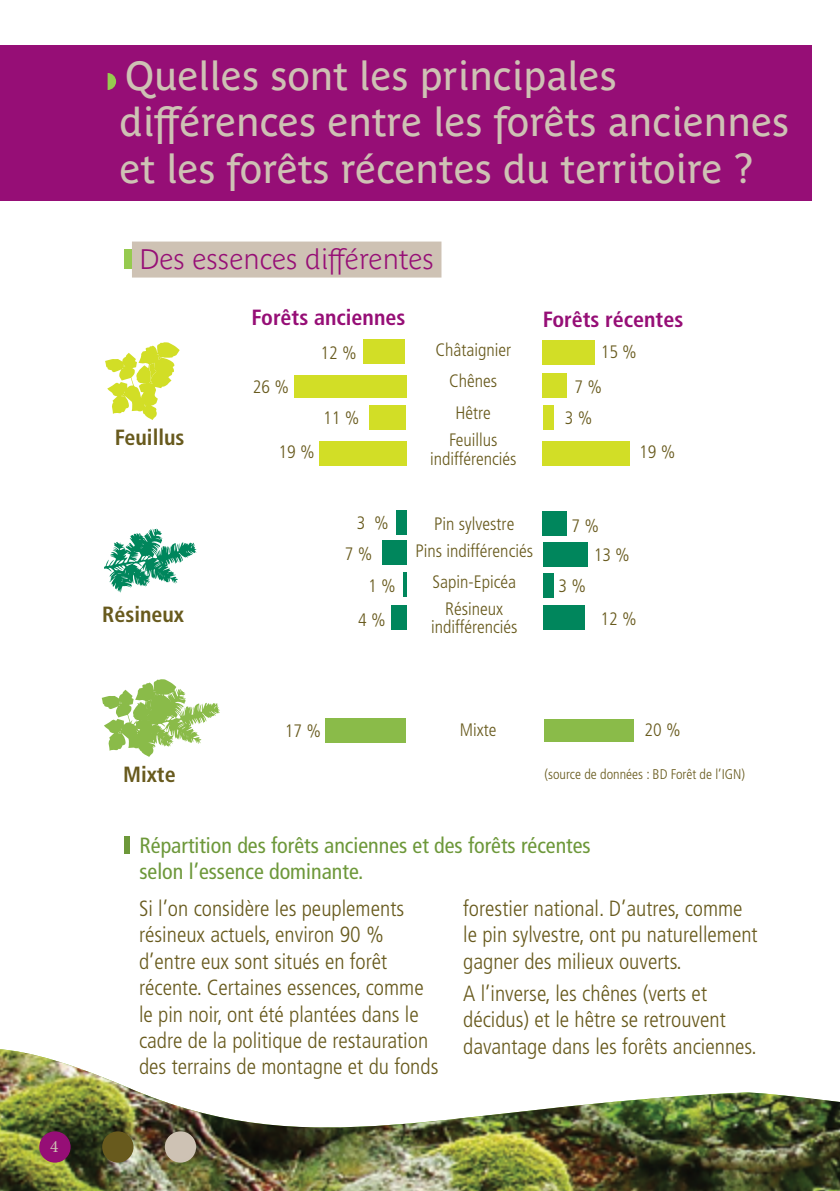
<style>
.page{position:relative;width:840px;height:1191px;background:#fff}
.page>*{position:absolute;margin:0;border:0;box-sizing:border-box;transform-origin:0 0}
.t1{font:40px/46.4px "Parisine Plus Std";color:#cec2b4}
.t2{font:700 28px "Parisine Plus Std Clair";color:#960e76}
.t3{font:300 condensed 22px/26.4px "Frutiger LT Std";color:#685a1d}
.t4{font:condensed 22px/26.4px "Frutiger LT Std";color:#6d983a}
.t5{font:700 condensed 22px "Frutiger LT Std";color:#960e76}
.t6{font:700 condensed 22px "Frutiger LT Std";color:#685a1d}
.t7{font:300 condensed 18px/26.8px "Frutiger LT Std";color:#685a1d;text-align:center}
.t8{font:17.2px "Minion Pro";color:#cec2b4}
.t9{font:300 condensed 14px "Frutiger LT Std";color:#685a1d}
</style>
<div class="page">
<img style="left:0;top:1049px;width:839px;height:142px">
<div style="left:165px;top:1131px;width:31px;height:31px;background:#cec2b4;border-radius:50%"></div>
<div style="left:102px;top:1131px;width:31px;height:31px;background:#685a1d;border-radius:50%"></div>
<div style="left:39px;top:1131px;width:32px;height:31px;background:#960e76;border-radius:50%"></div>
<div style="left:0;top:45px;width:811px;height:156px;background:#960e76"></div>
<svg style="left:107px;top:73px;width:9px;height:17px"></svg>
<div style="left:132px;top:241px;width:309px;height:36px;background:#cec2b4"></div>
<div style="left:125px;top:249px;width:7px;height:19px;background:#96ca4f"></div>
<svg style="left:105px;top:342px;width:74px;height:78px"></svg>
<div style="left:325px;top:718px;width:80px;height:25px;background:#8abb49"></div>
<svg style="left:102px;top:679px;width:118px;height:78px"></svg>
<div style="left:544px;top:719px;width:90px;height:23px;background:#8abb49"></div>
<div style="left:294px;top:375px;width:112px;height:23px;background:#d2de26"></div>
<div style="left:319px;top:441px;width:87px;height:24px;background:#d2de26"></div>
<div style="left:542px;top:441px;width:87px;height:24px;background:#d2de26"></div>
<div style="left:542px;top:405px;width:11px;height:25px;background:#d2de26"></div>
<div style="left:542px;top:373px;width:24px;height:25px;background:#d2de26"></div>
<div style="left:542px;top:340px;width:52px;height:25px;background:#d2de26"></div>
<div style="left:369px;top:405px;width:37px;height:25px;background:#d2de26"></div>
<div style="left:363px;top:339px;width:42px;height:24px;background:#d2de26"></div>
<div style="left:124px;top:836px;width:5px;height:18px;background:#6d983a"></div>
<svg style="left:104px;top:528px;width:92px;height:65px"></svg>
<div style="left:391px;top:605px;width:15px;height:24px;background:#00865c"></div>
<div style="left:542px;top:573px;width:11px;height:25px;background:#00865c"></div>
<hr style="left:403px;top:572px;width:3px;height:25px;background:#00865c">
<div style="left:382px;top:540px;width:24px;height:25px;background:#00865c"></div>
<div style="left:396px;top:510px;width:10px;height:25px;background:#00865c"></div>
<div style="left:542px;top:605px;width:42px;height:24px;background:#00865c"></div>
<div style="left:542px;top:512px;width:24px;height:24px;background:#00865c"></div>
<div style="left:542px;top:542px;width:45px;height:24px;background:#00865c"></div>
<p class="t8" style="left:50px;top:1135px;width:10px">4</p>
<h1 class="t1" style="left:119px;top:53px;width:671px">Quelles sont les principales différences entre les forêts anciennes et les forêts récentes du territoire ?</h1>
<p class="t2" style="left:139px;top:243px;width:296px">Des essences différentes</p>
<p class="t6" style="left:115px;top:424px;width:71px">Feuillus</p>
<p class="t5" style="left:251px;top:304px;width:155px">Forêts anciennes</p>
<p class="t7" style="left:253px;top:373px;width:38px">26 %</p>
<p class="t7" style="left:278px;top:439px;width:38px">19 %</p>
<p class="t7" style="left:320px;top:340px;width:38px">12 %</p>
<p class="t7" style="left:323px;top:405px;width:38px">11 %</p>
<p class="t7" style="left:435px;top:335px;width:77px;line-height:30.8px">Châtaignier<br>Chênes</p>
<p class="t7" style="left:449px;top:400px;width:50px">Hêtre<br>Feuillus</p>
<p class="t7" style="left:430px;top:445px;width:88px">indifférenciés</p>
<p class="t5" style="left:542px;top:306px;width:142px">Forêts récentes</p>
<p class="t7" style="left:574px;top:334px;width:64px;line-height:34.8px;text-align:left;text-indent:26px">15 %<br>7 %</p>
<p class="t7" style="left:564px;top:405px;width:29px">3 %</p>
<p class="t7" style="left:638px;top:439px;width:38px">19 %</p>
<p class="t6" style="left:102px;top:602px;width:83px">Résineux</p>
<p class="t7" style="left:356px;top:510px;width:33px">3 %</p>
<p class="t7" style="left:344px;top:540px;width:29px">7 %</p>
<p class="t7" style="left:368px;top:572px;width:29px">1 %</p>
<p class="t7" style="left:358px;top:606px;width:29px">4 %</p>
<p class="t7" style="left:415px;top:511px;width:119px">Pin sylvestre<br>Pins indifférenciés</p>
<p class="t7" style="left:432px;top:568px;width:85px">Sapin-Epicéa<br>Résineux</p>
<p class="t7" style="left:431px;top:614px;width:88px">indifférenciés</p>
<p class="t7" style="left:571px;top:512px;width:29px">7 %</p>
<p class="t7" style="left:593px;top:542px;width:38px">13 %</p>
<p class="t7" style="left:558px;top:572px;width:29px">3 %</p>
<p class="t7" style="left:600px;top:605px;width:38px">12 %</p>
<p class="t6" style="left:123px;top:761px;width:54px">Mixte</p>
<p class="t7" style="left:285px;top:718px;width:38px">17 %</p>
<p class="t7" style="left:459px;top:717px;width:38px">Mixte</p>
<p class="t7" style="left:644px;top:717px;width:38px">20 %</p>
<p class="t9" style="left:544px;top:766px;width:202px">(source de données : BD Forêt de l’IGN)</p>
<p class="t4" style="left:139px;top:832px;width:452px">Répartition des forêts anciennes et des forêts récentes selon l’essence dominante.</p>
<p class="t3" style="left:139px;top:895px;width:301px">Si l’on considère les peuplements résineux actuels, environ 90 % d’entre eux sont situés en forêt récente. Certaines essences, comme le pin noir, ont été plantées dans le cadre de la politique de restauration des terrains de montagne et du fonds</p>
<p class="t3" style="left:463px;top:895px;width:296px">forestier national. D’autres, comme le pin sylvestre, ont pu naturellement gagner des milieux ouverts.</p>
<p class="t3" style="left:463px;top:980px;width:295px">A l’inverse, les chênes (verts et décidus) et le hêtre se retrouvent davantage dans les forêts anciennes.</p>
</div>
